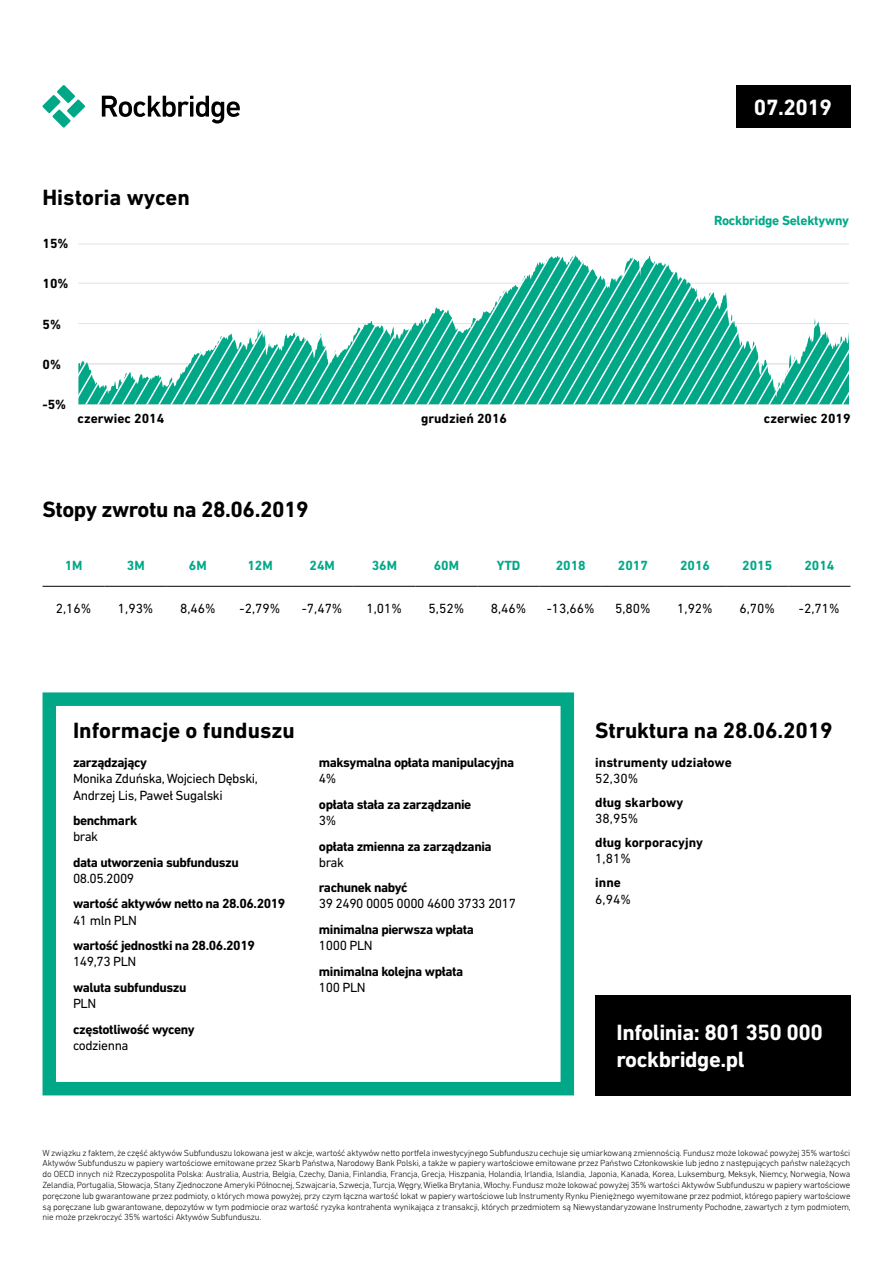
<style>
.page{position:relative;width:893px;height:1263px;background:#fff}
.page>*{position:absolute;margin:0;border:0;box-sizing:border-box;transform-origin:0 0}
.t1{font:700 22.5px "DIN Next LT Pro";letter-spacing:-.01em;color:#000}
.t2{font:700 22.5px/27px "DIN Next LT Pro";letter-spacing:-.02em;color:#fff}
.t3{font:700 13.5px "DIN Next LT Pro";letter-spacing:-.03em;color:#000}
.t4{font:13.5px/16.2px "DIN Next LT Pro";letter-spacing:-.03em;color:#000}
.t5{font:700 13.5px "DIN Next LT Pro";color:#000}
.t6{font:700 13.5px "DIN Next LT Pro";color:#00a887}
.t7{font:700 13.5px "DIN Next LT Pro";letter-spacing:-.02em;color:#00a887}
.t8{font:300 9px/10.8px "DIN Next LT Pro";letter-spacing:-.02em;color:#000;text-align:justify}
</style>
<div class="page">
<div style="left:595px;top:995px;width:255px;height:100px;background:#000"></div>
<svg style="left:42px;top:85px;width:43px;height:43px"></svg>
<svg style="left:102px;top:96px;width:138px;height:28px"></svg>
<div style="left:736px;top:85px;width:114px;height:43px;background:#000"></div>
<div style="left:43px;top:692px;width:531px;height:403px;border:14px solid #00a887"></div>
<hr style="left:78px;top:404px;width:771px;height:1px;background:#e3e3e3">
<hr style="left:78px;top:363px;width:771px;height:1px;background:#e3e3e3">
<hr style="left:78px;top:323px;width:771px;height:1px;background:#e3e3e3">
<hr style="left:78px;top:283px;width:771px;height:1px;background:#e3e3e3">
<hr style="left:78px;top:244px;width:771px;height:1px;background:#e3e3e3">
<svg style="left:79px;top:255px;width:770px;height:149px"></svg>
<hr style="left:43px;top:586px;width:62px;height:1px;background:#000">
<hr style="left:105px;top:586px;width:62px;height:1px;background:#000">
<hr style="left:167px;top:586px;width:62px;height:1px;background:#000">
<hr style="left:229px;top:586px;width:62px;height:1px;background:#000">
<hr style="left:291px;top:586px;width:62px;height:1px;background:#000">
<hr style="left:353px;top:586px;width:62px;height:1px;background:#000">
<hr style="left:415px;top:586px;width:63px;height:1px;background:#000">
<hr style="left:478px;top:586px;width:62px;height:1px;background:#000">
<hr style="left:540px;top:586px;width:62px;height:1px;background:#000">
<hr style="left:602px;top:586px;width:62px;height:1px;background:#000">
<hr style="left:664px;top:586px;width:62px;height:1px;background:#000">
<hr style="left:726px;top:586px;width:62px;height:1px;background:#000">
<hr style="left:788px;top:586px;width:62px;height:1px;background:#000">
<h1 class="t1" style="left:43px;top:185px;width:149px">Historia wycen</h1>
<h2 class="t3" style="left:43px;top:235px;width:28px">15%</h2>
<h2 class="t3" style="left:43px;top:276px;width:28px">10%</h2>
<h2 class="t3" style="left:43px;top:316px;width:20px">5%</h2>
<h2 class="t3" style="left:43px;top:356px;width:20px">0%</h2>
<h2 class="t3" style="left:43px;top:397px;width:25px">-5%</h2>
<h1 class="t2" style="left:754px;top:94px;width:80px">07.2019</h1>
<h2 class="t7" style="left:714px;top:212px;width:136px">Rockbridge Selektywny</h2>
<h2 class="t5" style="left:78px;top:411px;width:88px">czerwiec 2014</h2>
<h2 class="t5" style="left:421px;top:411px;width:87px">grudzień 2016</h2>
<h2 class="t5" style="left:764px;top:411px;width:88px">czerwiec 2019</h2>
<h1 class="t1" style="left:43px;top:496px;width:268px">Stopy zwrotu na 28.06.2019</h1>
<h2 class="t6" style="left:65px;top:557px;width:19px">1M</h2>
<h2 class="t6" style="left:127px;top:557px;width:19px">3M</h2>
<h2 class="t6" style="left:189px;top:557px;width:19px">6M</h2>
<h2 class="t6" style="left:247px;top:557px;width:27px">12M</h2>
<h2 class="t6" style="left:309px;top:557px;width:27px">24M</h2>
<h2 class="t6" style="left:372px;top:557px;width:27px">36M</h2>
<h2 class="t6" style="left:434px;top:557px;width:27px">60M</h2>
<h2 class="t6" style="left:497px;top:557px;width:25px">YTD</h2>
<h2 class="t6" style="left:556px;top:557px;width:32px">2018</h2>
<h2 class="t6" style="left:618px;top:557px;width:32px">2017</h2>
<h2 class="t6" style="left:680px;top:557px;width:32px">2016</h2>
<h2 class="t6" style="left:742px;top:557px;width:32px">2015</h2>
<h2 class="t6" style="left:804px;top:557px;width:32px">2014</h2>
<h2 class="t4" style="left:56px;top:600px;width:37px">2,16%</h2>
<h2 class="t4" style="left:118px;top:600px;width:37px">1,93%</h2>
<h2 class="t4" style="left:180px;top:600px;width:37px">8,46%</h2>
<h2 class="t4" style="left:240px;top:600px;width:42px">-2,79%</h2>
<h2 class="t4" style="left:302px;top:600px;width:42px">-7,47%</h2>
<h2 class="t4" style="left:366px;top:600px;width:37px">1,01%</h2>
<h2 class="t4" style="left:429px;top:600px;width:37px">5,52%</h2>
<h2 class="t4" style="left:491px;top:600px;width:37px">8,46%</h2>
<h2 class="t4" style="left:547px;top:600px;width:50px">-13,66%</h2>
<h2 class="t4" style="left:615px;top:600px;width:37px">5,80%</h2>
<h2 class="t4" style="left:677px;top:600px;width:37px">1,92%</h2>
<h2 class="t4" style="left:739px;top:600px;width:37px">6,70%</h2>
<h2 class="t4" style="left:799px;top:600px;width:42px">-2,71%</h2>
<h1 class="t1" style="left:73px;top:718px;width:223px">Informacje o funduszu</h1>
<h2 class="t3" style="left:73px;top:755px;width:76px">zarządzający</h2>
<h2 class="t4" style="left:73px;top:770px;width:186px">Monika Zduńska, Wojciech Dębski,<br>Andrzej Lis, Paweł Sugalski</h2>
<h2 class="t3" style="left:73px;top:812px;width:66px">benchmark</h2>
<h2 class="t4" style="left:73px;top:828px;width:27px">brak</h2>
<h2 class="t3" style="left:73px;top:854px;width:167px">data utworzenia subfunduszu</h2>
<h2 class="t4" style="left:73px;top:870px;width:63px">08.05.2009</h2>
<h2 class="t3" style="left:73px;top:896px;width:214px">wartość aktywów netto na 28.06.2019</h2>
<h2 class="t4" style="left:73px;top:912px;width:66px">41 mln PLN</h2>
<h2 class="t3" style="left:73px;top:938px;width:183px">wartość jednostki na 28.06.2019</h2>
<h2 class="t4" style="left:73px;top:953px;width:65px">149,73 PLN</h2>
<h2 class="t3" style="left:73px;top:979px;width:115px">waluta subfunduszu</h2>
<h2 class="t4" style="left:73px;top:995px;width:25px">PLN</h2>
<h2 class="t3" style="left:73px;top:1021px;width:123px">częstotliwość wyceny</h2>
<h2 class="t4" style="left:73px;top:1037px;width:57px">codzienna</h2>
<h2 class="t3" style="left:319px;top:755px;width:197px">maksymalna opłata manipulacyjna</h2>
<h2 class="t4" style="left:319px;top:770px;width:19px">4%</h2>
<h2 class="t3" style="left:319px;top:796px;width:154px">opłata stała za zarządzanie</h2>
<h2 class="t4" style="left:319px;top:812px;width:19px">3%</h2>
<h2 class="t3" style="left:319px;top:838px;width:174px">opłata zmienna za zarządzania</h2>
<h2 class="t4" style="left:319px;top:854px;width:27px">brak</h2>
<h2 class="t3" style="left:319px;top:880px;width:90px">rachunek nabyć</h2>
<h2 class="t4" style="left:319px;top:895px;width:199px">39 2490 0005 0000 4600 3733 2017</h2>
<h2 class="t3" style="left:319px;top:921px;width:157px">minimalna pierwsza wpłata</h2>
<h2 class="t4" style="left:319px;top:937px;width:55px">1000 PLN</h2>
<h2 class="t3" style="left:319px;top:963px;width:146px">minimalna kolejna wpłata</h2>
<h2 class="t4" style="left:319px;top:979px;width:48px">100 PLN</h2>
<h1 class="t1" style="left:595px;top:718px;width:239px">Struktura na 28.06.2019</h1>
<h2 class="t5" style="left:595px;top:754px;width:138px">instrumenty udziałowe</h2>
<h2 class="t4" style="left:595px;top:770px;width:44px">52,30%</h2>
<h2 class="t5" style="left:595px;top:794px;width:89px">dług skarbowy</h2>
<h2 class="t4" style="left:595px;top:810px;width:44px">38,95%</h2>
<h2 class="t5" style="left:595px;top:835px;width:109px">dług korporacyjny</h2>
<h2 class="t4" style="left:595px;top:850px;width:37px">1,81%</h2>
<h2 class="t3" style="left:595px;top:875px;width:27px">inne</h2>
<h2 class="t4" style="left:595px;top:891px;width:37px">6,94%</h2>
<h1 class="t2" style="left:617px;top:1019px;width:208px">Infolinia: 801 350 000 rockbridge.pl</h1>
<p class="t8" style="left:43px;top:1147px;width:810px">W związku z faktem, że część aktywów Subfunduszu lokowana jest w akcje, wartość aktywów netto portfela inwestycyjnego Subfunduszu cechuje się umiarkowaną zmiennością. Fundusz może lokować powyżej 35% wartości Aktywów Subfunduszu w papiery wartościowe emitowane przez Skarb Państwa, Narodowy Bank Polski, a także w papiery wartościowe emitowane przez Państwo Członkowskie lub jedno z następujących państw należących do OECD innych niż Rzeczypospolita Polska: Australia, Austria, Belgia, Czechy, Dania, Finlandia, Francja, Grecja, Hiszpania, Holandia, Irlandia, Islandia, Japonia, Kanada, Korea, Luksemburg, Meksyk, Niemcy, Norwegia, Nowa Zelandia, Portugalia, Słowacja, Stany Zjednoczone Ameryki Północnej, Szwajcaria, Szwecja, Turcja, Węgry, Wielka Brytania, Włochy. Fundusz może lokować powyżej 35% wartości Aktywów Subfunduszu w papiery wartościowe poręczone lub gwarantowane przez podmioty, o których mowa powyżej, przy czym łączna wartość lokat w papiery wartościowe lub Instrumenty Rynku Pieniężnego wyemitowane przez podmiot, którego papiery wartościowe są poręczane lub gwarantowane, depozytów w tym podmiocie oraz wartość ryzyka kontrahenta wynikająca z transakcji, których przedmiotem są Niewystandaryzowane Instrumenty Pochodne, zawartych z tym podmiotem, nie może przekroczyć 35% wartości Aktywów Subfunduszu.</p>
</div>
